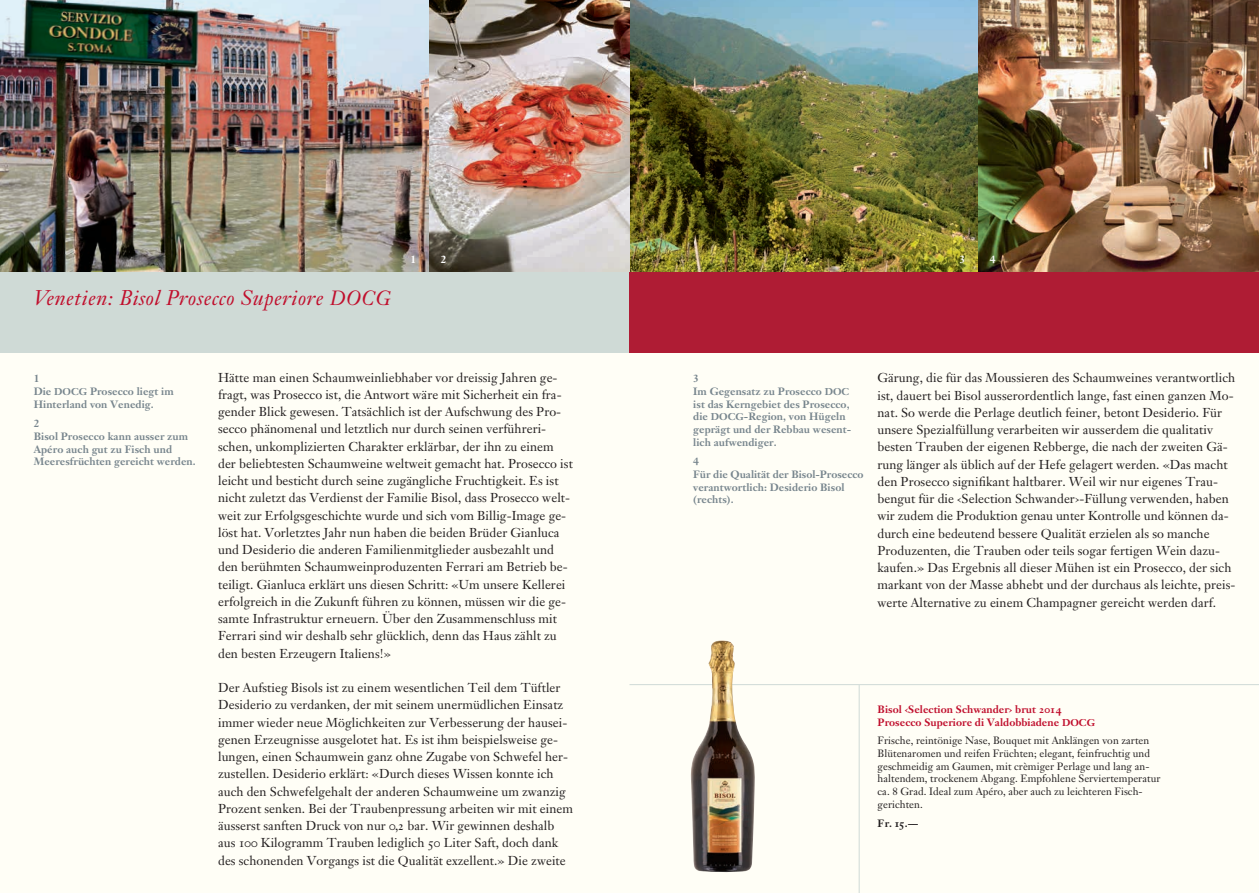
<style>
.page{position:relative;width:1259px;height:893px;background:#fff}
.page>*{position:absolute;margin:0;border:0;box-sizing:border-box;transform-origin:0 0}
.t1{font:italic 21px "Janson Text LT Pro";letter-spacing:.025em;color:#c00f2d}
.t2{font:12.75px/17.2px "Janson Text LT Pro";letter-spacing:.005em;color:#231f20}
.t3{font:700 10.5px/12.8px "Janson Text LT Pro";letter-spacing:.005em;color:#77858d}
.t4{font:10.5px/12.8px "Janson Text LT Pro";letter-spacing:.005em;color:#231f20}
.t5{font:700 10.5px/12.8px "Janson Text LT Pro";letter-spacing:.005em;color:#c00f2d}
.t6{font:700 10.5px "Janson Text LT Pro";color:#231f20}
.t7{font:700 10.5px "Janson Text LT Pro";color:#fff}
.s1{font-size:20.25px}
.s2{font-size:9.75px}
</style>
<div class="page">
<div style="left:617px;top:0;width:642px;height:893px;background:#fffef6"></div>
<div style="left:0;top:0;width:642px;height:893px;background:#fffef6"></div>
<img style="left:0;top:0;width:429px;height:272px">
<img style="left:977px;top:0;width:282px;height:272px">
<img style="left:629px;top:0;width:348px;height:272px">
<hr style="left:629px;top:684px;width:630px;height:1px;background:#cfdad6">
<hr style="left:859px;top:685px;width:1px;height:208px;background:#cfdad6">
<img style="left:690px;top:640px;width:65px;height:232px">
<img style="left:429px;top:0;width:200px;height:272px">
<div style="left:0;top:272px;width:629px;height:81px;background:#cfdad6"></div>
<div style="left:629px;top:272px;width:630px;height:81px;background:#af1c34"></div>
<p class="t7" style="left:410px;top:255px;width:7px">1</p>
<p class="t7" style="left:441px;top:255px;width:7px">2</p>
<p class="t7" style="left:959px;top:255px;width:7px">3</p>
<p class="t7" style="left:989px;top:255px;width:7px">4</p>
<h1 class="t1" style="left:34px;top:285px;width:359px">Venetien: Bisol Prosecco Superiore <span class="s1">DOCG</span></h1>
<p class="t3" style="left:34px;top:374px;width:141px">1<br>Die <span class="s2">DOCG</span> Prosecco liegt im<br>Hinterland von Venedig.</p>
<p class="t3" style="left:34px;top:418px;width:163px">2<br>Bisol Prosecco kann ausser zum<br>Apéro auch gut zu Fisch und<br>Meeresfrüchten gereicht werden.</p>
<p class="t2" style="left:218px;top:370px;width:356px">Hätte man einen Schaumweinliebhaber vor dreissig Jahren ge&shy;fragt, was Prosecco ist, die Antwort wäre mit Sicherheit ein fra&shy;gender Blick gewesen. Tatsächlich ist der Aufschwung des Pro&shy;secco phänomenal und letztlich nur durch seinen verführeri&shy;schen, unkomplizierten Charakter erklärbar, der ihn zu einem der beliebtesten Schaumweine weltweit gemacht hat. Prosecco ist leicht und besticht durch seine zugängliche Fruchtigkeit. Es ist nicht zuletzt das Verdienst der Familie Bisol, dass Prosecco welt&shy;weit zur Erfolgsgeschichte wurde und sich vom Billig-Image ge&shy;löst hat. Vorletztes Jahr nun haben die beiden Brüder Gianluca und Desiderio die anderen Familienmitglieder ausbezahlt und den berühmten Schaumweinproduzenten Ferrari am Betrieb be&shy;teiligt. Gianluca erklärt uns diesen Schritt: «Um unsere Kellerei erfolgreich in die Zukunft führen zu können, müssen wir die ge&shy;samte Infrastruktur erneuern. Über den Zusammenschluss mit Ferrari sind wir deshalb sehr glücklich, denn das Haus zählt zu den besten Erzeugern Italiens!»</p>
<p class="t2" style="left:218px;top:680px;width:356px">Der Aufstieg Bisols ist zu einem wesentlichen Teil dem Tüftler Desiderio zu verdanken, der mit seinem unermüdlichen Einsatz immer wieder neue Möglichkeiten zur Verbesserung der hausei&shy;genen Erzeugnisse ausgelotet hat. Es ist ihm beispielsweise ge&shy;lungen, einen Schaumwein ganz ohne Zugabe von Schwefel her&shy;zustellen. Desiderio erklärt: «Durch dieses Wissen konnte ich auch den Schwefelgehalt der anderen Schaumweine um zwanzig Prozent senken. Bei der Traubenpressung arbeiten wir mit einem äusserst sanften Druck von nur 0,2 bar. Wir gewinnen deshalb aus 100 Kilogramm Trauben lediglich 50 Liter Saft, doch dank des schonenden Vorgangs ist die Qualität exzellent.» Die zweite</p>
<p class="t3" style="left:693px;top:373px;width:159px">3<br>Im Gegensatz zu Prosecco <span class="s2">DOC </span>ist das Kerngebiet des Prosecco, die <span class="s2">DOCG</span>-Region, von Hügeln geprägt und der Rebbau wesent&shy;lich aufwendiger.</p>
<p class="t3" style="left:693px;top:456px;width:172px">4<br>Für die Qualität der Bisol-Prosecco verantwortlich: Desiderio Bisol (rechts).</p>
<p class="t2" style="left:877px;top:371px;width:359px">Gärung, die für das Moussieren des Schaumweines verantwortlich ist, dauert bei Bisol ausserordentlich lange, fast einen ganzen Mo&shy;nat. So werde die Perlage deutlich feiner, betont Desiderio. Für unsere Spezialfüllung verarbeiten wir ausserdem die qualitativ besten Trauben der eigenen Rebberge, die nach der zweiten Gä&shy;rung länger als üblich auf der Hefe gelagert werden. «Das macht den Prosecco signifikant haltbarer. Weil wir nur eigenes Trau&shy;bengut für die ‹Selection Schwander›-Füllung verwenden, haben wir zudem die Produktion genau unter Kontrolle und können da&shy;durch eine bedeutend bessere Qualität erzielen als so manche Produzenten, die Trauben oder teils sogar fertigen Wein dazu&shy;kaufen.» Das Ergebnis all dieser Mühen ist ein Prosecco, der sich markant von der Masse abhebt und der durchaus als leichte, preis&shy;werte Alternative zu einem Champagner gereicht werden darf.</p>
<p class="t5" style="left:877px;top:704px;width:219px">Bisol ‹Selection Schwander› brut 2014<br>Prosecco Superiore di Valdobbiadene <span class="s2">DOCG</span></p>
<p class="t4" style="left:877px;top:735px;width:284px">Frische, reintönige Nase, Bouquet mit Anklängen von zarten Blütenaromen und reifen Früchten; elegant, feinfruchtig und geschmeidig am Gaumen, mit crèmiger Perlage und lang an&shy;haltendem, trockenem Abgang. Empfohlene Serviertemperatur ca. 8 Grad. Ideal zum Apéro, aber auch zu leichteren Fisch&shy;gerichten.</p>
<p class="t6" style="left:877px;top:819px;width:42px">Fr. 15.––</p>
</div>
